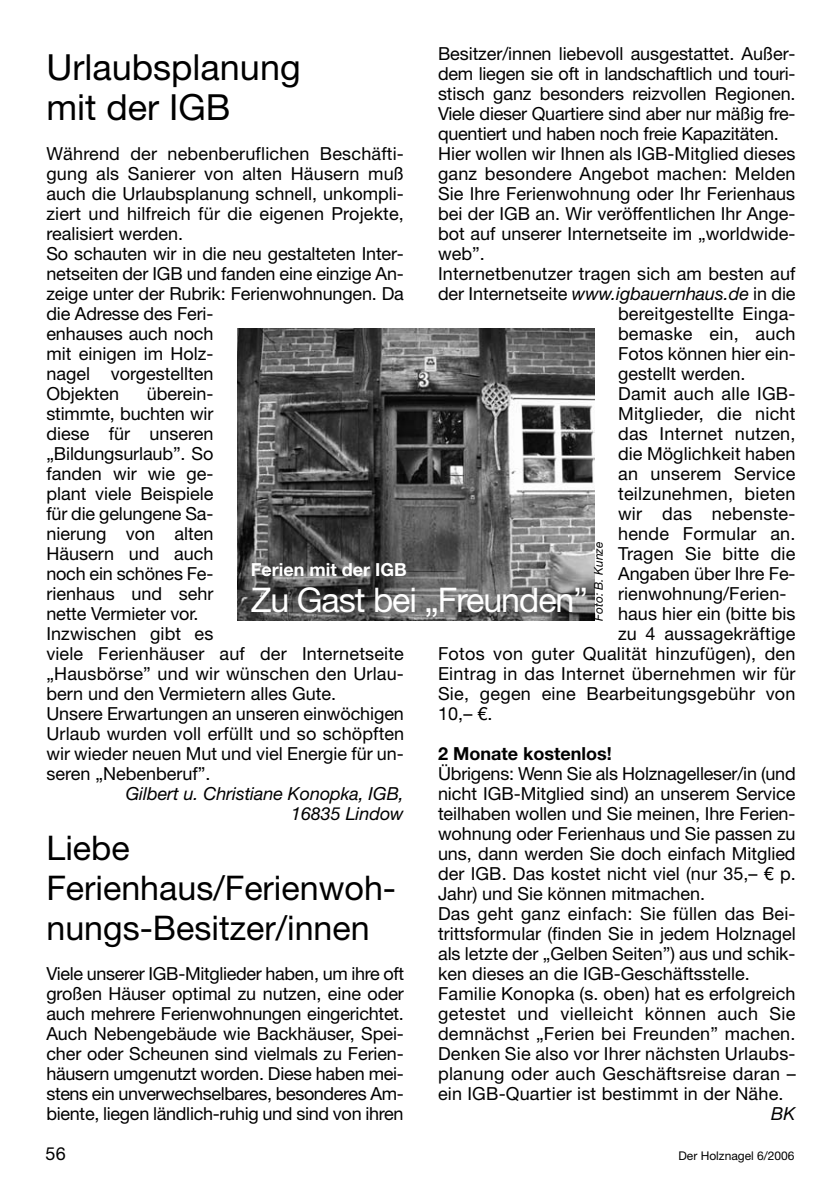
<style>
.page{position:relative;width:840px;height:1191px;background:#fff}
.page>*{position:absolute;margin:0;border:0;box-sizing:border-box;transform-origin:0 0}
.t1{font:36px/40px "Helvetica Neue LT";color:#000}
.t2{font:34px/40px "Helvetica Neue LT";color:#000}
.t3{font:34px "Helvetica Neue LT";letter-spacing:-.03em;color:#fff}
.t4{font:18px/20px "Helvetica Neue LT";color:#000}
.t5{font:italic 18px/20px "Helvetica Neue LT";letter-spacing:-.005em;color:#000;text-align:right}
.t6{font:700 18px "Helvetica Neue LT";color:#000}
.t7{font:700 18px "Helvetica Neue LT";color:#fff}
.t8{font:12px "Helvetica Neue LT";color:#000}
.t9{font:italic 12px "Helvetica Neue LT";color:#000}
.s1{font-style:italic}
</style>
<div class="page">
<img style="left:237px;top:329px;width:356px;height:292px">
<p class="t4" style="left:438px;top:45px;width:359px">Besitzer/innen liebevoll ausgestattet. Außer-</p>
<p class="t4" style="left:438px;top:65px;width:359px">dem liegen sie oft in landschaftlich und touri-</p>
<p class="t4" style="left:438px;top:85px;width:359px">stisch ganz besonders reizvollen Regionen.</p>
<p class="t4" style="left:438px;top:105px;width:359px">Viele dieser Quartiere sind aber nur mäßig fre-</p>
<p class="t4" style="left:438px;top:125px;width:342px">quentiert und haben noch freie Kapazitäten.</p>
<p class="t4" style="left:438px;top:145px;width:359px">Hier wollen wir Ihnen als IGB-Mitglied dieses</p>
<p class="t4" style="left:438px;top:165px;width:359px">ganz besondere Angebot machen: Melden</p>
<p class="t4" style="left:438px;top:185px;width:358px">Sie Ihre Ferienwohnung oder Ihr Ferienhaus</p>
<p class="t4" style="left:438px;top:205px;width:359px">bei der IGB an. Wir veröffentlichen Ihr Ange-</p>
<p class="t4" style="left:438px;top:225px;width:359px">bot auf unserer Internetseite im „worldwide-</p>
<p class="t4" style="left:438px;top:245px;width:48px">web”.</p>
<p class="t4" style="left:438px;top:265px;width:359px">Internetbenutzer tragen sich am besten auf</p>
<p class="t4" style="left:438px;top:285px;width:359px">der Internetseite <span class="s1">www.igbauernhaus.de</span> in die</p>
<p class="t4" style="left:617px;top:305px;width:179px">bereitgestellte Einga-</p>
<p class="t4" style="left:617px;top:325px;width:179px">bemaske ein, auch</p>
<p class="t4" style="left:617px;top:345px;width:179px">Fotos können hier ein-</p>
<p class="t4" style="left:617px;top:365px;width:129px">gestellt werden.</p>
<p class="t4" style="left:617px;top:385px;width:179px">Damit auch alle IGB-</p>
<p class="t4" style="left:617px;top:405px;width:179px">Mitglieder, die nicht</p>
<p class="t4" style="left:617px;top:425px;width:179px">das Internet nutzen,</p>
<p class="t4" style="left:617px;top:445px;width:179px">die Möglichkeit haben</p>
<p class="t4" style="left:617px;top:465px;width:179px">an unserem Service</p>
<p class="t4" style="left:617px;top:485px;width:179px">teilzunehmen, bieten</p>
<p class="t4" style="left:617px;top:505px;width:179px">wir das nebenste-</p>
<p class="t4" style="left:617px;top:525px;width:179px">hende Formular an.</p>
<p class="t4" style="left:617px;top:545px;width:179px">Tragen Sie bitte die</p>
<p class="t4" style="left:617px;top:565px;width:179px">Angaben über Ihre Fe-</p>
<p class="t4" style="left:617px;top:585px;width:170px">rienwohnung/Ferien-</p>
<p class="t4" style="left:617px;top:605px;width:179px">haus hier ein (bitte bis</p>
<p class="t4" style="left:617px;top:625px;width:179px">zu 4 aussagekräftige</p>
<p class="t4" style="left:438px;top:645px;width:359px">Fotos von guter Qualität hinzufügen), den</p>
<p class="t4" style="left:438px;top:665px;width:359px">Eintrag in das Internet übernehmen wir für</p>
<p class="t4" style="left:438px;top:685px;width:359px">Sie, gegen eine Bearbeitungsgebühr von</p>
<p class="t4" style="left:438px;top:705px;width:56px">10,– €.</p>
<p class="t6" style="left:438px;top:747px;width:175px">2 Monate kostenlos!</p>
<p class="t4" style="left:438px;top:765px;width:359px">Übrigens: Wenn Sie als Holznagelleser/in (und nicht IGB-Mitglied sind) an unserem Service teilhaben wollen und Sie meinen, Ihre Ferien&shy;wohnung oder Ferienhaus und Sie passen zu uns, dann werden Sie doch einfach Mitglied der IGB. Das kostet nicht viel (nur 35,– € p.<br>Jahr) und Sie können mitmachen.<br>Das geht ganz einfach: Sie füllen das Bei&shy;trittsformular (finden Sie in jedem Holznagel als letzte der „Gelben Seiten”) aus und schik&shy;ken dieses an die IGB-Geschäftsstelle.<br>Familie Konopka (s. oben) hat es erfolgreich getestet und vielleicht können auch Sie demnächst „Ferien bei Freunden” machen.<br>Denken Sie also vor Ihrer nächsten Urlaubs&shy;planung oder auch Geschäftsreise daran – ein IGB-Quartier ist bestimmt in der Nähe.</p>
<p class="t5" style="left:770px;top:1105px;width:26px">BK</p>
<h1 class="t1" style="left:46px;top:51px;width:256px">Urlaubsplanung mit der IGB</h1>
<p class="t4" style="left:46px;top:145px;width:359px">Während der nebenberuflichen Beschäfti&shy;gung als Sanierer von alten Häusern muß auch die Urlaubsplanung schnell, unkompli&shy;ziert und hilfreich für die eigenen Projekte, realisiert werden.<br>So schauten wir in die neu gestalteten Inter&shy;netseiten der IGB und fanden eine einzige An&shy;zeige unter der Rubrik: Ferienwohnungen. Da die Adresse des Feri-<br>enhauses auch noch<br>mit einigen im Holz-<br>nagel vorgestellten<br>Objekten</p>
<p class="t4" style="left:46px;top:385px;width:359px;text-indent:100px">überein-<br>stimmte, buchten wir<br>diese für unseren<br>„Bildungsurlaub”. So<br>fanden wir wie ge-<br>plant viele Beispiele<br>für die gelungene Sa-<br>nierung von alten<br>Häusern und auch<br>noch ein schönes Fe-<br>rienhaus und sehr<br>nette Vermieter vor.<br>Inzwischen gibt es<br>viele Ferienhäuser auf der Internetseite „Hausbörse” und wir wünschen den Urlau&shy;bern und den Vermietern alles Gute.<br>Unsere Erwartungen an unseren einwöchigen<br>Urlaub wurden voll erfüllt und so schöpften wir wieder neuen Mut und viel Energie für un&shy;seren „Nebenberuf”.</p>
<p class="t5" style="left:126px;top:785px;width:279px">Gilbert u. Christiane Konopka, IGB,<br>16835 Lindow</p>
<h2 class="t2" style="left:46px;top:831px;width:351px">Liebe<br>Ferienhaus/Ferienwoh&shy;nungs-Besitzer/innen</h2>
<p class="t4" style="left:46px;top:965px;width:359px;text-align:justify">Viele unserer IGB-Mitglieder haben, um ihre oft großen Häuser optimal zu nutzen, eine oder auch mehrere Ferienwohnungen eingerichtet.<br>Auch Nebengebäude wie Backhäuser, Spei&shy;cher oder Scheunen sind vielmals zu Ferien&shy;häusern umgenutzt worden. Diese haben mei&shy;stens ein unverwechselbares, besonderes Am&shy;biente, liegen ländlich-ruhig und sind von ihren</p>
<p class="t9" style="left:594px;top:621px;width:81px;rotate:-90deg">Foto: B. Kunze</p>
<p class="t7" style="left:250px;top:562px;width:157px">Ferien mit der IGB</p>
<h2 class="t3" style="left:250px;top:587px;width:338px">Zu Gast bei „Freunden”</h2>
<p class="t4" style="left:46px;top:1145px;width:22px">56</p>
<p class="t8" style="left:678px;top:1151px;width:118px">Der Holznagel 6/2006</p>
</div>
